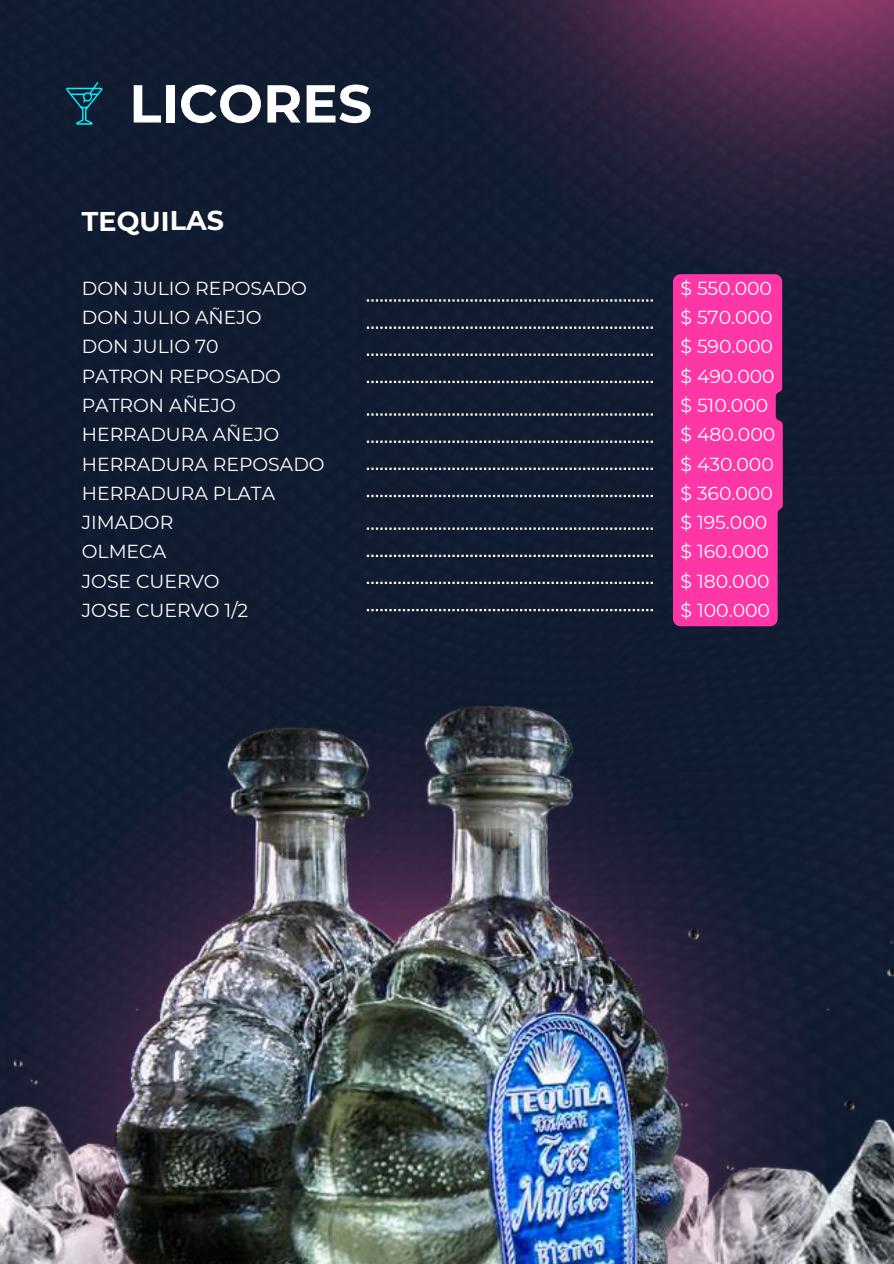
<style>
.page{position:relative;width:894px;height:1264px;background:#fff}
.page>*{position:absolute;margin:0;border:0;box-sizing:border-box;transform-origin:0 0}
.t1{font:700 53.25px "Montserrat";color:#fff}
.t2{font:700 27px "Montserrat";color:#fff}
.t3{font:18.75px/29.2px "Montserrat";color:#fff}
</style>
<div class="page">
<div style="left:0;top:0;width:893px;height:920px;background:#111c31"></div>
<img style="left:824px;top:920px;width:69px;height:343px">
<img style="left:0;top:725px;width:824px;height:538px">
<svg style="left:367px;top:299px;width:285px;height:2px"></svg>
<svg style="left:367px;top:413px;width:285px;height:2px"></svg>
<svg style="left:367px;top:527px;width:285px;height:3px"></svg>
<svg style="left:367px;top:353px;width:285px;height:3px"></svg>
<svg style="left:367px;top:467px;width:285px;height:3px"></svg>
<svg style="left:367px;top:581px;width:285px;height:3px"></svg>
<svg style="left:367px;top:326px;width:285px;height:3px"></svg>
<svg style="left:367px;top:440px;width:285px;height:3px"></svg>
<svg style="left:367px;top:554px;width:285px;height:3px"></svg>
<svg style="left:367px;top:381px;width:285px;height:2px"></svg>
<svg style="left:367px;top:495px;width:285px;height:2px"></svg>
<svg style="left:367px;top:609px;width:285px;height:2px"></svg>
<img style="left:32px;top:671px;width:754px;height:592px">
<div style="left:672px;top:276px;width:110px;height:350px;background:#ff37a6"></div>
<svg style="left:66px;top:82px;width:36px;height:43px"></svg>
<img style="left:384px;top:0;width:509px;height:276px">
<h1 class="t1" style="left:129px;top:71px;width:244px">LICORES</h1>
<h2 class="t2" style="left:82px;top:204px;width:144px">TEQUILAS</h2>
<p class="t3" style="left:82px;top:273px;width:244px">DON JULIO REPOSADO<br>DON JULIO AÑEJO<br>DON JULIO 70<br>PATRON REPOSADO<br>PATRON AÑEJO<br>HERRADURA AÑEJO<br>HERRADURA REPOSADO<br>HERRADURA PLATA<br>JIMADOR<br>OLMECA<br>JOSE CUERVO<br>JOSE CUERVO 1/2</p>
<p class="t3" style="left:680px;top:273px;width:96px">$ 550.000 $ 570.000 $ 590.000 $ 490.000 $ 510.000 $ 480.000 $ 430.000 $ 360.000 $ 195.000 $ 160.000 $ 180.000 $ 100.000</p>
</div>
